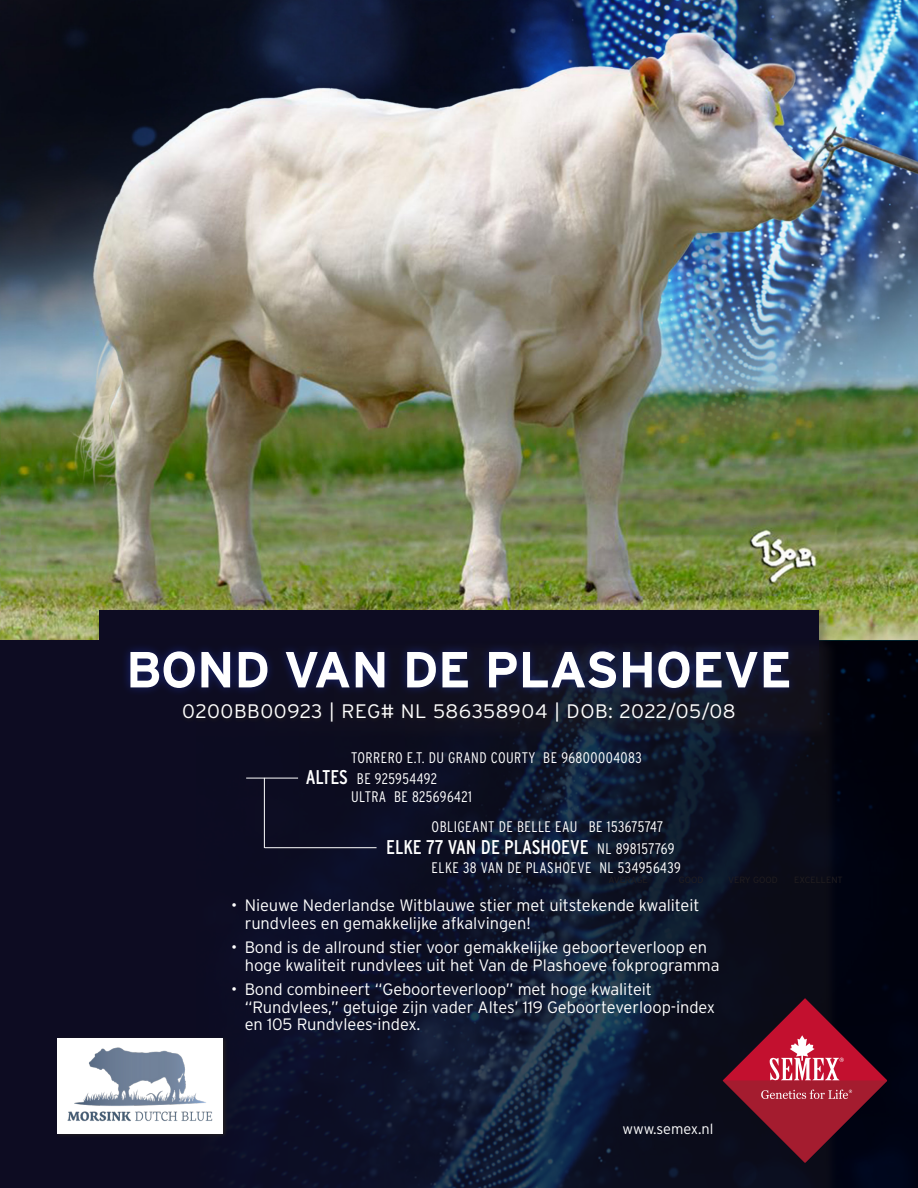
<style>
.page{position:relative;width:918px;height:1188px;background:#fff}
.page>*{position:absolute;margin:0;border:0;box-sizing:border-box;transform-origin:0 0}
.t1{font:700 50.7px "Interstate";letter-spacing:-.01em;color:#fff}
.t2{font:19.8px "Interstate Condensed";color:#fff}
.t3{font:300 19.5px "Interstate";letter-spacing:.03em;color:#fff}
.t4{font:300 16.5px/17.5px "Interstate";letter-spacing:-.005em;color:#fff}
.t5{font:300 condensed 15.3px "Interstate";letter-spacing:.03em;color:#fff}
.t6{font:300 condensed 15.3px "Interstate";letter-spacing:.025em;color:#fff}
.t7{font:300 14.55px "Interstate";letter-spacing:-.005em;color:#fff}
.s1{font-style:inherit}
.s2{font-family:"Interstate Condensed";font-weight:400;font-stretch:normal;font-size:19.8px}
.s3{font-family:"Interstate";font-weight:300;font-stretch:condensed;font-size:15.3px}
</style>
<div class="page">
<img style="left:0;top:0;width:918px;height:640px">
<div style="left:0;top:640px;width:918px;height:548px;background:#00020e"></div>
<div style="left:96px;top:607px;width:736px;height:134px;background:#231f20;opacity:.34"></div>
<div style="left:99px;top:610px;width:720px;height:118px;background:#0d0c22"></div>
<svg style="left:0;top:640px;width:826px;height:548px;fill:#0d0e22"></svg>
<div style="left:181px;top:701px;width:558px;height:25px;background:#231f20;opacity:.75"></div>
<div style="left:121px;top:642px;width:677px;height:56px;background:#192575;opacity:.92"></div>
<div style="left:56px;top:1037px;width:172px;height:102px;background:#231f20;opacity:.93"></div>
<div style="left:57px;top:1038px;width:166px;height:95px;background:#fff"></div>
<img style="left:67px;top:1047px;width:146px;height:75px">
<hr style="left:264px;top:778px;width:1px;height:70px;background:#fff">
<hr style="left:265px;top:847px;width:112px;height:1px;background:#fff">
<hr style="left:246px;top:778px;width:52px;height:1px;background:#fff">
<svg style="left:723px;top:998px;width:164px;height:165px"></svg>
<p class="t1" style="left:126px;top:639px;width:668px">BOND VAN DE PLASHOEVE</p>
<p class="t3" style="left:182px;top:700px;width:555px">0200BB00923 | REG# NL 586358904 | DOB: 2022/05/08</p>
<p class="t5" style="left:351px;top:749px;width:292px">TORRERO E.T. DU GRAND COURTY <span class="s1">BE 96800004083</span></p>
<p class="t6" style="left:306px;top:769px;width:133px"><span class="s2">ALTES</span> BE 925954492</p>
<p class="t6" style="left:351px;top:787px;width:122px"><span class="s1">ULTRA</span> BE 825696421</p>
<p class="t5" style="left:432px;top:817px;width:233px">OBLIGEANT DE BELLE EAU <span class="s1">BE 153675747</span></p>
<p class="t2" style="left:386px;top:836px;width:290px">ELKE 77 VAN DE PLASHOEVE <span class="s3">NL 898157769</span></p>
<p class="t5" style="left:432px;top:858px;width:251px">ELKE 38 VAN DE PLASHOEVE <span class="s1">NL 534956439</span></p>
<p class="t4" style="left:245px;top:897px;width:456px;text-indent:-14px">• Nieuwe Nederlandse Witblauwe stier met uitstekende kwaliteit rundvlees en gemakkelijke afkalvingen!</p>
<p class="t4" style="left:245px;top:939px;width:477px;text-indent:-14px">• Bond is de allround stier voor gemakkelijke geboorteverloop en hoge kwaliteit rundvlees uit het Van de Plashoeve fokprogramma</p>
<p class="t4" style="left:245px;top:980px;width:472px;text-indent:-14px">• Bond combineert “Geboorteverloop” met hoge kwaliteit “Rundvlees,” getuige zijn vader Altes’ 119 Geboorteverloop-index en 105 Rundvlees-index.</p>
<p class="t7" style="left:623px;top:1121px;width:92px">www.semex.nl</p>
</div>
